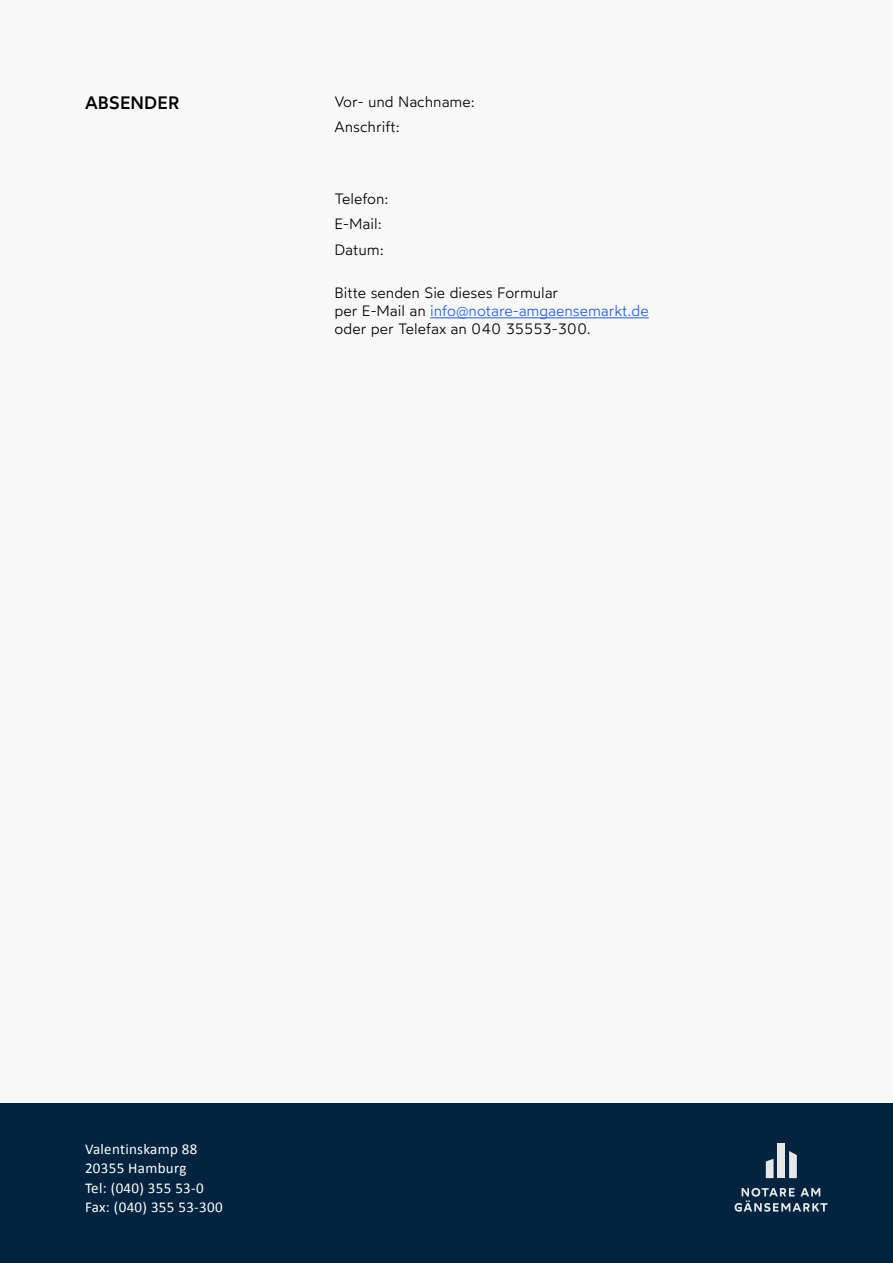
<style>
.page{position:relative;width:893px;height:1263px;background:#f9f9f9}
.page>*{position:absolute;margin:0;border:0;box-sizing:border-box;transform-origin:0 0}
.t1{font:500 18px "Wotfard";letter-spacing:.01em;color:#000}
.t2{font:300 15px/25.5px "Wotfard";color:#000}
.t3{font:15px/19.5px "Calibri";letter-spacing:.02em;color:#fff}
.s1{color:#215fd6}
</style>
<div class="page">
<div style="left:0;top:1103px;width:893px;height:160px;background:#00233f"></div>
<svg style="left:766px;top:1159px;width:7px;height:19px"></svg>
<svg style="left:789px;top:1151px;width:8px;height:27px"></svg>
<div style="left:777px;top:1143px;width:8px;height:35px;background:#e9e8e8"></div>
<svg style="left:735px;top:1188px;width:92px;height:24px"></svg>
<hr style="left:430px;top:317px;width:219px;height:1px;background:#215fd6">
<p class="t1" style="left:85px;top:91px;width:96px">ABSENDER</p>
<p class="t2" style="left:334px;top:89px;width:142px">Vor- und Nachname:<br>Anschrift:</p>
<p class="t2" style="left:334px;top:185px;width:56px">Telefon:<br>E-Mail:<br>Datum:</p>
<p class="t2" style="left:334px;top:284px;width:316px;line-height:18px">Bitte senden Sie dieses Formular<br>per E-Mail an <span class="s1">info@notare-amgaensemarkt.de </span>oder per Telefax an 040 35553-300.</p>
<p class="t3" style="left:85px;top:1138px;width:139px">Valentinskamp 88<br>20355 Hamburg<br>Tel: (040) 355 53-0<br>Fax: (040) 355 53-300</p>
</div>
